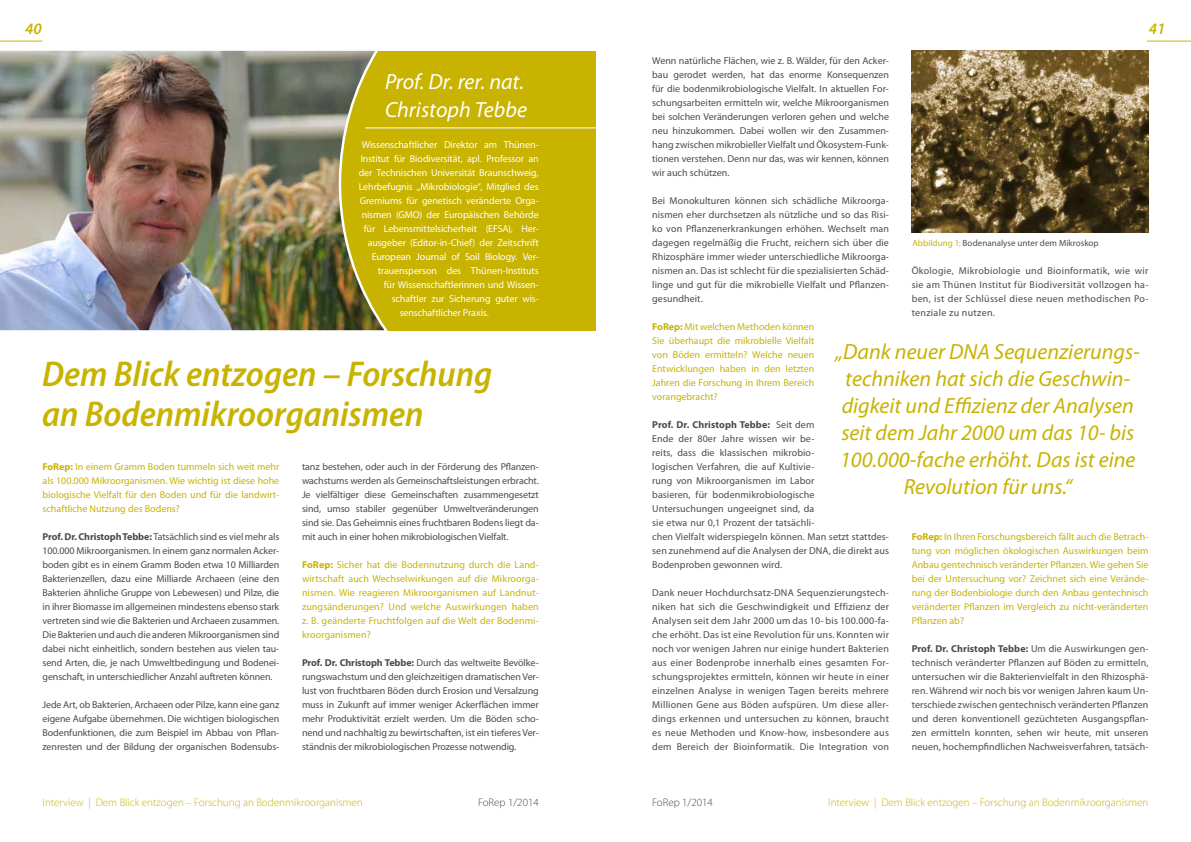
<style>
.page{position:relative;width:1191px;height:842px;background:#fff}
.page>*{position:absolute;margin:0;border:0;box-sizing:border-box;transform-origin:0 0}
.t1{font:italic 600 semi-condensed 36px/40px "Myriad Pro";color:#c8b300}
.t2{font:italic 22px/27px "Myriad Pro";color:#c8b300;text-align:center}
.t3{font:italic 22px/28px "Myriad Pro";color:#fff}
.t4{font:italic 600 16px "Myriad Pro";color:#c8b300}
.t5{font:300 11px "Myriad Pro";color:#c8b300}
.t6{font:300 11px "Myriad Pro";color:#4b4b4d}
.t7{font:10px/14px "Myriad Pro";letter-spacing:.01em;color:#4b4b4d;text-align:justify}
.t8{font:10px/14px "Myriad Pro";color:#c8b300;text-align:justify}
.t9{font:10px "Myriad Pro";letter-spacing:-.01em;color:#fff}
.t10{font:9px "Myriad Pro";letter-spacing:.005em;color:#4b4b4d}
.s1{font-weight:700}
.s2{color:#c8b300}
</style>
<div class="page">
<hr style="left:0;top:41px;width:43px;height:1px;background:#c8b300">
<hr style="left:1147px;top:41px;width:44px;height:1px;background:#c8b300">
<div style="left:181px;top:51px;width:414px;height:279px;background:#c8b300"></div>
<img style="left:0;top:50px;width:391px;height:281px">
<hr style="left:365px;top:127px;width:237px;height:1px;background:#fff">
<img style="left:912px;top:51px;width:236px;height:181px">
<h3 class="t4" style="left:25px;top:18px;width:18px">40</h3>
<h3 class="t4" style="left:1149px;top:18px;width:18px">41</h3>
<h2 class="t3" style="left:385px;top:67px;width:144px">Prof. Dr. rer. nat.<br>Christoph Tebbe</h2>
<p class="t9" style="left:362px;top:138px;width:178px">Wissenschaftlicher Direktor am Thünen-</p>
<p class="t9" style="left:361px;top:152px;width:179px">Institut für Biodiversität, apl. Professor an</p>
<p class="t9" style="left:359px;top:166px;width:181px">der Technischen Universität Braunschweig,</p>
<p class="t9" style="left:359px;top:180px;width:181px">Lehrbefugnis „Mikrobiologie“, Mitglied des</p>
<p class="t9" style="left:360px;top:194px;width:180px">Gremiums für genetisch veränderte Orga-</p>
<p class="t9" style="left:362px;top:208px;width:178px">nismen (GMO) der Europäischen Behörde</p>
<p class="t9" style="left:364px;top:222px;width:176px">für Lebensmittelsicherheit (EFSA), Her-</p>
<p class="t9" style="left:368px;top:236px;width:172px">ausgeber (Editor-in-Chief) der Zeitschrift</p>
<p class="t9" style="left:372px;top:250px;width:168px">European Journal of Soil Biology. Ver-</p>
<p class="t9" style="left:378px;top:264px;width:162px">trauensperson des Thünen-Instituts</p>
<p class="t9" style="left:384px;top:278px;width:156px">für Wissenschaftlerinnen und Wissen-</p>
<p class="t9" style="left:392px;top:292px;width:148px">schaftler zur Sicherung guter wis-</p>
<p class="t9" style="left:400px;top:306px;width:91px">senschaftlicher Praxis.</p>
<h1 class="t1" style="left:42px;top:353px;width:451px">Dem Blick entzogen – Forschung an Bodenmikroorganismen</h1>
<p class="t7" style="left:302px;top:459px;width:238px">tanz bestehen, oder auch in der Förderung des Pflanzen&shy;wachstums werden als Gemeinschaftsleistungen erbracht.<br>Je vielfältiger diese Gemeinschaften zusammengesetzt sind, umso stabiler gegenüber Umweltveränderungen sind sie. Das Geheimnis eines fruchtbaren Bodens liegt da&shy;mit auch in einer hohen mikrobiologischen Vielfalt.</p>
<p class="t8" style="left:302px;top:557px;width:238px"><span class="s1">FoRep:</span> Sicher hat die Bodennutzung durch die Land&shy;wirtschaft auch Wechselwirkungen auf die Mikroorga&shy;nismen. Wie reagieren Mikroorganismen auf Landnut&shy;zungsänderungen? Und welche Auswirkungen haben z. B. geänderte Fruchtfolgen auf die Welt der Bodenmi&shy;kroorganismen?</p>
<p class="t7" style="left:302px;top:655px;width:238px"><span class="s1">Prof. Dr. Christoph Tebbe:</span> Durch das weltweite Bevölke&shy;rungswachstum und den gleichzeitigen dramatischen Ver&shy;lust von fruchtbaren Böden durch Erosion und Versalzung muss in Zukunft auf immer weniger Ackerflächen immer mehr Produktivität erzielt werden. Um die Böden scho&shy;nend und nachhaltig zu bewirtschaften, ist ein tieferes Ver&shy;ständnis der mikrobiologischen Prozesse notwendig.</p>
<p class="t8" style="left:43px;top:459px;width:238px"><span class="s1">FoRep:</span> In einem Gramm Boden tummeln sich weit mehr als 100.000 Mikroorganismen. Wie wichtig ist diese hohe biologische Vielfalt für den Boden und für die landwirt&shy;schaftliche Nutzung des Bodens?</p>
<p class="t7" style="left:43px;top:529px;width:238px"><span class="s1">Prof. Dr. Christoph Tebbe:</span> Tatsächlich sind es viel mehr als 100.000 Mikroorganismen. In einem ganz normalen Acker&shy;boden gibt es in einem Gramm Boden etwa 10 Milliarden Bakterienzellen, dazu eine Milliarde Archaeen (eine den Bakterien ähnliche Gruppe von Lebewesen) und Pilze, die in ihrer Biomasse im allgemeinen mindestens ebenso stark vertreten sind wie die Bakterien und Archaeen zusammen.<br>Die Bakterien und auch die anderen Mikroorganismen sind dabei nicht einheitlich, sondern bestehen aus vielen tau&shy;send Arten, die, je nach Umweltbedingung und Bodenei&shy;genschaft, in unterschiedlicher Anzahl auftreten können.</p>
<p class="t7" style="left:43px;top:697px;width:238px">Jede Art, ob Bakterien, Archaeen oder Pilze, kann eine ganz eigene Aufgabe übernehmen. Die wichtigen biologischen Bodenfunktionen, die zum Beispiel im Abbau von Pflan&shy;zenresten und der Bildung der organischen Bodensubs-</p>
<p class="t7" style="left:652px;top:53px;width:238px">Wenn natürliche Flächen, wie z. B. Wälder, für den Acker&shy;bau gerodet werden, hat das enorme Konsequenzen für die bodenmikrobiologische Vielfalt. In aktuellen For&shy;schungsarbeiten ermitteln wir, welche Mikroorganismen bei solchen Veränderungen verloren gehen und welche neu hinzukommen. Dabei wollen wir den Zusammen&shy;hang zwischen mikrobieller Vielfalt und Ökosystem-Funk&shy;tionen verstehen. Denn nur das, was wir kennen, können wir auch schützen.</p>
<p class="t7" style="left:652px;top:193px;width:238px">Bei Monokulturen können sich schädliche Mikroorga&shy;nismen eher durchsetzen als nützliche und so das Risi&shy;ko von Pflanzenerkrankungen erhöhen. Wechselt man dagegen regelmäßig die Frucht, reichern sich über die Rhizosphäre immer wieder unterschiedliche Mikroorga&shy;nismen an. Das ist schlecht für die spezialisierten Schäd&shy;linge und gut für die mikrobielle Vielfalt und Pflanzen&shy;gesundheit.</p>
<p class="t8" style="left:652px;top:319px;width:164px"><span class="s1">FoRep:</span> Mit welchen Methoden können Sie überhaupt die mikrobielle Vielfalt von Böden ermitteln? Welche neuen Entwicklungen haben in den letzten Jahren die Forschung in Ihrem Bereich vorangebracht?</p>
<p class="t7" style="left:652px;top:417px;width:238px;text-align:left"><span class="s1">Prof. Dr. Christoph Tebbe:</span> Seit dem<br>Ende der 80er Jahre wissen wir be-<br>reits, dass die klassischen mikrobio-<br>logischen Verfahren, die auf Kultivie-<br>rung von Mikroorganismen im Labor<br>basieren, für bodenmikrobiologische<br>Untersuchungen ungeeignet sind, da<br>sie etwa nur 0,1 Prozent der tatsächli-<br>chen Vielfalt widerspiegeln können. Man setzt stattdes&shy;sen zunehmend auf die Analysen der DNA, die direkt aus Bodenproben gewonnen wird.</p>
<p class="t7" style="left:652px;top:585px;width:238px">Dank neuer Hochdurchsatz-DNA Sequenzierungstech&shy;niken hat sich die Geschwindigkeit und Effizienz der Analysen seit dem Jahr 2000 um das 10- bis 100.000-fa&shy;che erhöht. Das ist eine Revolution für uns. Konnten wir noch vor wenigen Jahren nur einige hundert Bakterien aus einer Bodenprobe innerhalb eines gesamten For&shy;schungsprojektes ermitteln, können wir heute in einer einzelnen Analyse in wenigen Tagen bereits mehrere Millionen Gene aus Böden aufspüren. Um diese aller&shy;dings erkennen und untersuchen zu können, braucht es neue Methoden und Know-how, insbesondere aus dem Bereich der Bioinformatik. Die Integration von</p>
<p class="t10" style="left:912px;top:237px;width:188px"><span class="s2">Abbildung 1:</span> Bodenanalyse unter dem Mikroskop</p>
<p class="t7" style="left:911px;top:263px;width:238px">Ökologie, Mikrobiologie und Bioinformatik, wie wir sie am Thünen Institut für Biodiversität vollzogen ha&shy;ben, ist der Schlüssel diese neuen methodischen Po&shy;tenziale zu nutzen.</p>
<h2 class="t2" style="left:835px;top:337px;width:306px">„Dank neuer DNA Sequenzierungs&shy;techniken hat sich die Geschwin&shy;digkeit und Effizienz der Analysen seit dem Jahr 2000 um das 10- bis<br>100.000-fache erhöht. Das ist eine<br>Revolution für uns.“</h2>
<p class="t8" style="left:911px;top:529px;width:238px"><span class="s1">FoRep:</span> In Ihren Forschungsbereich fällt auch die Betrach&shy;tung von möglichen ökologischen Auswirkungen beim Anbau gentechnisch veränderter Pflanzen. Wie gehen Sie bei der Untersuchung vor? Zeichnet sich eine Verände&shy;rung der Bodenbiologie durch den Anbau gentechnisch veränderter Pflanzen im Vergleich zu nicht-veränderten Pflanzen ab?</p>
<p class="t7" style="left:911px;top:641px;width:238px"><span class="s1">Prof. Dr. Christoph Tebbe:</span> Um die Auswirkungen gen&shy;technisch veränderter Pflanzen auf Böden zu ermitteln, untersuchen wir die Bakterienvielfalt in den Rhizosphä&shy;ren. Während wir noch bis vor wenigen Jahren kaum Un&shy;terschiede zwischen gentechnisch veränderten Pflanzen und deren konventionell gezüchteten Ausgangspflan&shy;zen ermitteln konnten, sehen wir heute, mit unseren neuen, hochempfindlichen Nachweisverfahren, tatsäch-</p>
<p class="t5" style="left:43px;top:795px;width:322px">Interview | Dem Blick entzogen – Forschung an Bodenmikroorganismen</p>
<p class="t6" style="left:478px;top:796px;width:62px">FoRep 1/2014</p>
<p class="t6" style="left:652px;top:796px;width:62px">FoRep 1/2014</p>
<p class="t5" style="left:828px;top:795px;width:322px">Interview | Dem Blick entzogen – Forschung an Bodenmikroorganismen</p>
</div>
